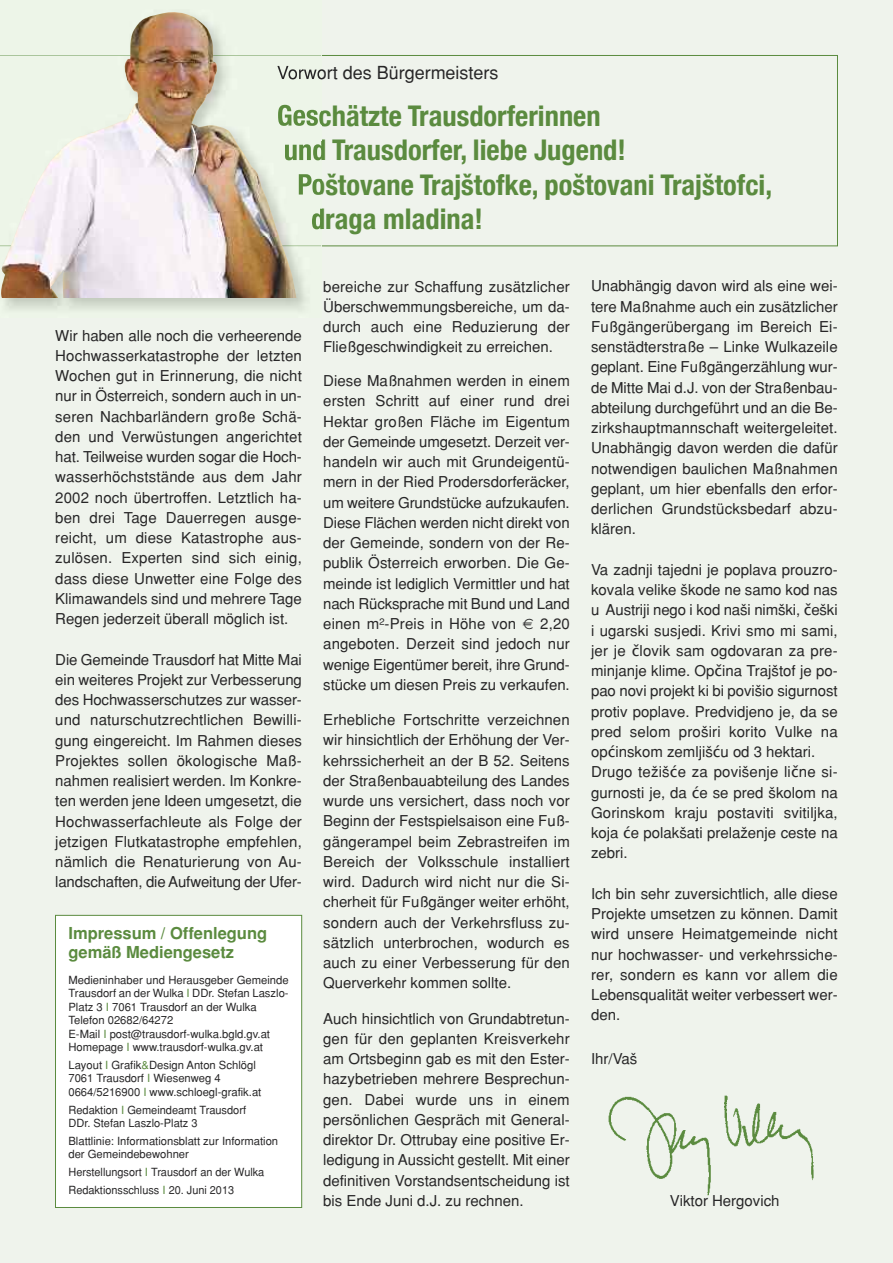
<style>
.page{position:relative;width:893px;height:1263px;background:#eff3ec}
.page>*{position:absolute;margin:0;border:0;box-sizing:border-box;transform-origin:0 0}
.t1{font:700 condensed 28.5px "Helvetica Neue";color:#5b8b3f}
.t2{font:18px "Helvetica";color:#272627}
.t3{font:700 16.5px/19.5px "Helvetica";color:#5b8b3f}
.t4{font:15px/20.2px "Helvetica";color:#272627;text-align:justify}
.t5{font:11.25px/13.5px "Helvetica";color:#272627}
.s1{color:#5b8b3f}
.s2{font-family:"Lucida Grande"}
</style>
<div class="page">
<svg style="left:321px;top:55px;width:517px;height:191px"></svg>
<img style="left:297px;top:66px;width:24px;height:14px">
<img style="left:297px;top:105px;width:24px;height:21px">
<img style="left:297px;top:142px;width:24px;height:18px">
<img style="left:299px;top:173px;width:22px;height:22px">
<img style="left:312px;top:209px;width:9px;height:23px">
<img style="left:1px;top:12px;width:296px;height:286px">
<div style="left:56px;top:915px;width:245px;height:292px;background:#fff"></div>
<div style="left:55px;top:915px;width:247px;height:293px;border:1px solid #5b8b3f"></div>
<img style="left:608px;top:1095px;width:206px;height:101px">
<p class="t2" style="left:277px;top:62px;width:223px">Vorwort des Bürgermeisters</p>
<h1 class="t1" style="left:277px;top:98px;width:325px">Geschätzte Trausdorferinnen</h1>
<h1 class="t1" style="left:284px;top:133px;width:344px">und Trausdorfer, liebe Jugend!</h1>
<h1 class="t1" style="left:297px;top:167px;width:476px">Poštovane Trajštofke, poštovani Trajštofci,</h1>
<h1 class="t1" style="left:311px;top:202px;width:173px">draga mladina!</h1>
<p class="t4" style="left:55px;top:325px;width:248px">Wir haben alle noch die verheerende Hochwasserkatastrophe der letzten Wochen gut in Erinnerung, die nicht nur in Österreich, sondern auch in un&shy;seren Nachbarländern große Schä&shy;den und Verwüstungen angerichtet hat. Teilweise wurden sogar die Hoch&shy;wasserhöchststände aus dem Jahr 2002 noch übertroffen. Letztlich ha&shy;ben drei Tage Dauerregen ausge&shy;reicht, um diese Katastrophe aus&shy;zulösen. Experten sind sich einig, dass diese Unwetter eine Folge des Klimawandels sind und mehrere Tage Regen jederzeit überall möglich ist.</p>
<p class="t4" style="left:55px;top:649px;width:248px">Die Gemeinde Trausdorf hat Mitte Mai ein weiteres Projekt zur Verbesserung des Hochwasserschutzes zur wasser&shy;und naturschutzrechtlichen Bewilli&shy;gung eingereicht. Im Rahmen dieses Projektes sollen ökologische Maß&shy;nahmen realisiert werden. Im Konkre&shy;ten werden jene Ideen umgesetzt, die Hochwasserfachleute als Folge der jetzigen Flutkatastrophe empfehlen, nämlich die Renaturierung von Au&shy;landschaften, die Aufweitung der Ufer-</p>
<p class="t3" style="left:68px;top:923px;width:200px">Impressum / Offenlegung gemäß Mediengesetz</p>
<p class="t5" style="left:68px;top:973px;width:222px">Medieninhaber und Herausgeber Gemeinde Trausdorf an der Wulka <span class="s1">I</span> DDr. Stefan Laszlo-Platz 3 <span class="s1">I</span> 7061 Trausdorf an der Wulka Telefon 02682/64272<br>E-Mail <span class="s1">I</span> post@trausdorf-wulka.bgld.gv.at Homepage <span class="s1">I</span> www.trausdorf-wulka.gv.at</p>
<p class="t5" style="left:68px;top:1058px;width:194px">Layout <span class="s1">I</span> Grafik<span class="s1">&amp;</span>Design Anton Schlögl<br>7061 Trausdorf <span class="s1">I</span> Wiesenweg 4<br>0664/5216900 <span class="s1">I</span> www.schloegl-grafik.at</p>
<p class="t5" style="left:68px;top:1103px;width:179px">Redaktion <span class="s1">I</span> Gemeindeamt Trausdorf<br>DDr. Stefan Laszlo-Platz 3</p>
<p class="t5" style="left:68px;top:1134px;width:211px">Blattlinie: Informationsblatt zur Information der Gemeindebewohner</p>
<p class="t5" style="left:68px;top:1163px;width:197px;line-height:17.7px">Herstellungsort <span class="s1">I</span> Trausdorf an der Wulka<br>Redaktionsschluss <span class="s1">I</span> 20. Juni 2013</p>
<p class="t4" style="left:323px;top:276px;width:248px">bereiche zur Schaffung zusätzlicher Überschwemmungsbereiche, um da&shy;durch auch eine Reduzierung der Fließgeschwindigkeit zu erreichen.</p>
<p class="t4" style="left:323px;top:371px;width:248px">Diese Maßnahmen werden in einem ersten Schritt auf einer rund drei Hektar großen Fläche im Eigentum der Gemeinde umgesetzt. Derzeit ver&shy;handeln wir auch mit Grundeigentü&shy;mern in der Ried Prodersdorferäcker, um weitere Grundstücke aufzukaufen.<br>Diese Flächen werden nicht direkt von der Gemeinde, sondern von der Re&shy;publik Österreich erworben. Die Ge&shy;meinde ist lediglich Vermittler und hat nach Rücksprache mit Bund und Land einen m²-Preis in Höhe von</p>
<p class="t4" style="left:323px;top:614px;width:248px;text-indent:217px">2,20 angeboten. Derzeit sind jedoch nur wenige Eigentümer bereit, ihre Grund&shy;stücke um diesen Preis zu verkaufen.</p>
<p class="t4" style="left:323px;top:710px;width:248px">Erhebliche Fortschritte verzeichnen wir hinsichtlich der Erhöhung der Ver&shy;kehrssicherheit an der B 52. Seitens der Straßenbauabteilung des Landes wurde uns versichert, dass noch vor Beginn der Festspielsaison eine Fuß&shy;gängerampel beim Zebrastreifen im Bereich der Volksschule installiert wird. Dadurch wird nicht nur die Si&shy;cherheit für Fußgänger weiter erhöht, sondern auch der Verkehrsfluss zu&shy;sätzlich unterbrochen, wodurch es auch zu einer Verbesserung für den Querverkehr kommen sollte.</p>
<p class="t4" style="left:323px;top:1008px;width:248px">Auch hinsichtlich von Grundabtretun&shy;gen für den geplanten Kreisverkehr am Ortsbeginn gab es mit den Ester&shy;hazybetrieben mehrere Besprechun&shy;gen. Dabei wurde uns in einem persönlichen Gespräch mit General&shy;direktor Dr. Ottrubay eine positive Er&shy;ledigung in Aussicht gestellt. Mit einer definitiven Vorstandsentscheidung ist bis Ende Juni d.J. zu rechnen.</p>
<p class="t4" style="left:591px;top:276px;width:248px">Unabhängig davon wird als eine wei&shy;tere Maßnahme auch ein zusätzlicher Fußgängerübergang im Bereich Ei&shy;senstädterstraße – Linke Wulkazeile geplant. Eine Fußgängerzählung wur&shy;de Mitte Mai d.J. von der Straßenbau&shy;abteilung durchgeführt und an die Be&shy;zirkshauptmannschaft weitergeleitet.<br>Unabhängig davon werden die dafür notwendigen baulichen Maßnahmen geplant, um hier ebenfalls den erfor&shy;derlichen Grundstücksbedarf abzu&shy;klären.</p>
<p class="t4" style="left:591px;top:559px;width:248px;text-align:left">Va zadnji tajedni je poplava prouzro&shy;kovala velike škode ne samo kod nas u Austriji nego i kod naši nimški, <span class="s2">č</span>eški i ugarski susjedi. Krivi smo mi sami, jer je <span class="s2">č</span>lovik sam ogdovaran za pre&shy;minjanje klime. Op<span class="s2">č</span>ina Trajštof je po&shy;pao novi projekt ki bi povišio sigurnost protiv poplave. Predvidjeno je, da se pred selom proširi korito Vulke na op<span class="s2">ć</span>inskom zemljiš<span class="s2">ć</span>u od 3 hektari.<br>Drugo težiš<span class="s2">ć</span>e za povišenje li<span class="s2">č</span>ne si&shy;gurnosti je, da <span class="s2">ć</span>e se pred školom na Gorinskom kraju postaviti svitiljka, koja <span class="s2">ć</span>e polakšati prelaženje ceste na zebri.</p>
<p class="t4" style="left:591px;top:883px;width:248px">Ich bin sehr zuversichtlich, alle diese Projekte umsetzen zu können. Damit wird unsere Heimatgemeinde nicht nur hochwasser- und verkehrssiche&shy;rer, sondern es kann vor allem die Lebensqualität weiter verbessert wer&shy;den.</p>
<p class="t4" style="left:591px;top:1048px;width:48px">Ihr/Vaš</p>
<p class="t4" style="left:670px;top:1191px;width:111px">Viktor Hergovich</p>
</div>
